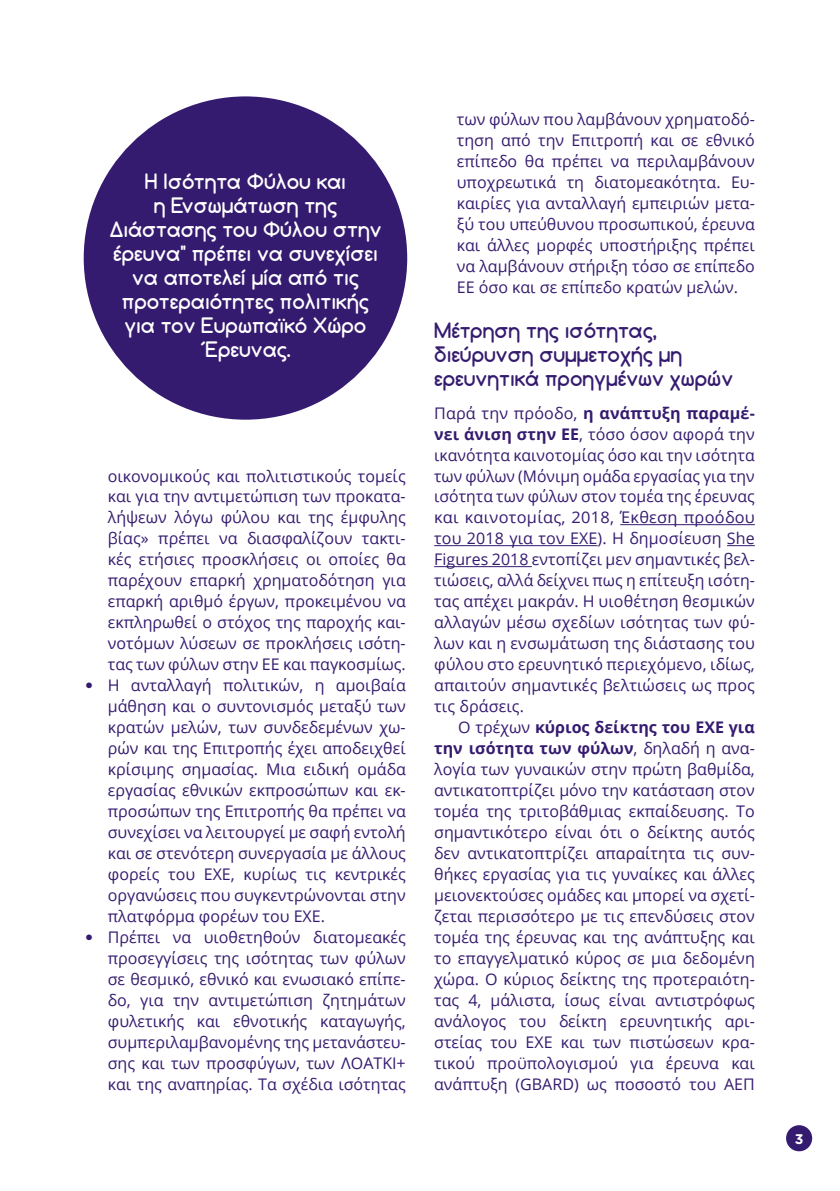
<style>
.page{position:relative;width:840px;height:1191px;background:#fff}
.page>*{position:absolute;margin:0;border:0;box-sizing:border-box;transform-origin:0 0}
.t1{font:700 20px/24px "Comfortaa";color:#fff;text-align:center}
.t2{font:700 20px/24px "Comfortaa";color:#351b6f}
.t3{font:16px/21px "Open Sans";color:#351b6f;text-align:justify}
.t4{font:700 14px "Gotham Rounded";color:#fff}
.s1{font-family:"Avenir LTCE"}
.s2{font-weight:700}
</style>
<div class="page">
<div style="left:785px;top:1125px;width:26px;height:26px;background:#351b6f;border-radius:50%"></div>
<hr style="left:620px;top:524px;width:134px;height:1px;background:#351b6f">
<hr style="left:434px;top:545px;width:163px;height:1px;background:#351b6f">
<svg style="left:727px;top:545px;width:27px;height:1px"></svg>
<hr style="left:434px;top:566px;width:97px;height:1px;background:#351b6f">
<div style="left:84px;top:96px;width:323px;height:324px;background:#351b6f;border-radius:50%"></div>
<p class="t1" style="left:109px;top:169px;width:273px">Η Ισότητα Φύλου και<br>η Ενσωμάτωση της<br>Διάστασης του Φύλου στην έρευνα" πρέπει να συνεχίσει να αποτελεί μία από τις προτεραιότητες πολιτικής για τον Ευρωπαϊκό Χώρο ΄Ερευνας.</p>
<p class="t3" style="left:108px;top:465px;width:299px">οικονομικούς και πολιτιστικούς τομείς και για την αντιμετώπιση των προκατα&shy;λήψεων λόγω φύλου και της έμφυλης βίας» πρέπει να διασφαλίζουν τακτι&shy;κές ετήσιες προσκλήσεις οι οποίες θα παρέχουν επαρκή χρηματοδότηση για επαρκή αριθμό έργων, προκειμένου να εκπληρωθεί ο στόχος της παροχής και&shy;νοτόμων λύσεων σε προκλήσεις ισότη&shy;τας των φύλων στην ΕΕ και παγκοσμίως.</p>
<p class="t3" style="left:108px;top:674px;width:299px;text-indent:-23px"><span class="s1">•</span> Η ανταλλαγή πολιτικών, η αμοιβαία μάθηση και ο συντονισμός μεταξύ των κρατών μελών, των συνδεδεμένων χω&shy;ρών και της Επιτροπής έχει αποδειχθεί κρίσιμης σημασίας. Μια ειδική ομάδα εργασίας εθνικών εκπροσώπων και εκ&shy;προσώπων της Επιτροπής θα πρέπει να συνεχίσει να λειτουργεί με σαφή εντολή και σε στενότερη συνεργασία με άλλους φορείς του ΕΧΕ, κυρίως τις κεντρικές οργανώσεις που συγκεντρώνονται στην πλατφόρμα φορέων του ΕΧΕ.</p>
<p class="t3" style="left:108px;top:926px;width:299px;text-indent:-23px"><span class="s1">•</span> Πρέπει να υιοθετηθούν διατομεακές προσεγγίσεις της ισότητας των φύλων σε θεσμικό, εθνικό και ενωσιακό επίπε&shy;δο, για την αντιμετώπιση ζητημάτων φυλετικής και εθνοτικής καταγωγής, συμπεριλαμβανομένης της μετανάστευ&shy;σης και των προσφύγων, των ΛΟΑΤΚΙ+ και της αναπηρίας. Τα σχέδια ισότητας</p>
<p class="t3" style="left:456px;top:108px;width:299px">των φύλων που λαμβάνουν χρηματοδό&shy;τηση από την Επιτροπή και σε εθνικό επίπεδο θα πρέπει να περιλαμβάνουν υποχρεωτικά τη διατομεακότητα. Ευ&shy;καιρίες για ανταλλαγή εμπειριών μετα&shy;ξύ του υπεύθυνου προσωπικού, έρευνα και άλλες μορφές υποστήριξης πρέπει να λαμβάνουν στήριξη τόσο σε επίπεδο ΕΕ όσο και σε επίπεδο κρατών μελών.</p>
<p class="t2" style="left:434px;top:318px;width:300px">Μέτρηση της ισότητας, διεύρυνση συμμετοχής μη ερευνητικά προηγμένων χωρών</p>
<p class="t3" style="left:434px;top:402px;width:322px">Παρά την πρόοδο, <span class="s2">η ανάπτυξη παραμέ&shy;νει άνιση στην ΕΕ</span>, τόσο όσον αφορά την ικανότητα καινοτομίας όσο και την ισότητα των φύλων (Μόνιμη ομάδα εργασίας για την ισότητα των φύλων στον τομέα της έρευνας και καινοτομίας, 2018, Έκθεση προόδου του 2018 για τον ΕΧΕ). Η δημοσίευση She Figures 2018 εντοπίζει μεν σημαντικές βελ&shy;τιώσεις, αλλά δείχνει πως η επίτευξη ισότη&shy;τας απέχει μακράν. Η υιοθέτηση θεσμικών αλλαγών μέσω σχεδίων ισότητας των φύ&shy;λων και η ενσωμάτωση της διάστασης του φύλου στο ερευνητικό περιεχόμενο, ιδίως, απαιτούν σημαντικές βελτιώσεις ως προς τις δράσεις.</p>
<p class="t3" style="left:434px;top:716px;width:322px;text-indent:24px">Ο τρέχων <span class="s2">κύριος δείκτης του ΕΧΕ για την ισότητα των φύλων</span>, δηλαδή η ανα&shy;λογία των γυναικών στην πρώτη βαθμίδα, αντικατοπτρίζει μόνο την κατάσταση στον τομέα της τριτοβάθμιας εκπαίδευσης. Το σημαντικότερο είναι ότι ο δείκτης αυτός δεν αντικατοπτρίζει απαραίτητα τις συν&shy;θήκες εργασίας για τις γυναίκες και άλλες μειονεκτούσες ομάδες και μπορεί να σχετί&shy;ζεται περισσότερο με τις επενδύσεις στον τομέα της έρευνας και της ανάπτυξης και το επαγγελματικό κύρος σε μια δεδομένη χώρα. Ο κύριος δείκτης της προτεραιότη&shy;τας 4, μάλιστα, ίσως είναι αντιστρόφως ανάλογος του δείκτη ερευνητικής αρι&shy;στείας του ΕΧΕ και των πιστώσεων κρα&shy;τικού προϋπολογισμού για έρευνα και ανάπτυξη (GBARD) ως ποσοστό του ΑΕΠ</p>
<p class="t4" style="left:794px;top:1128px;width:10px">3</p>
</div>
